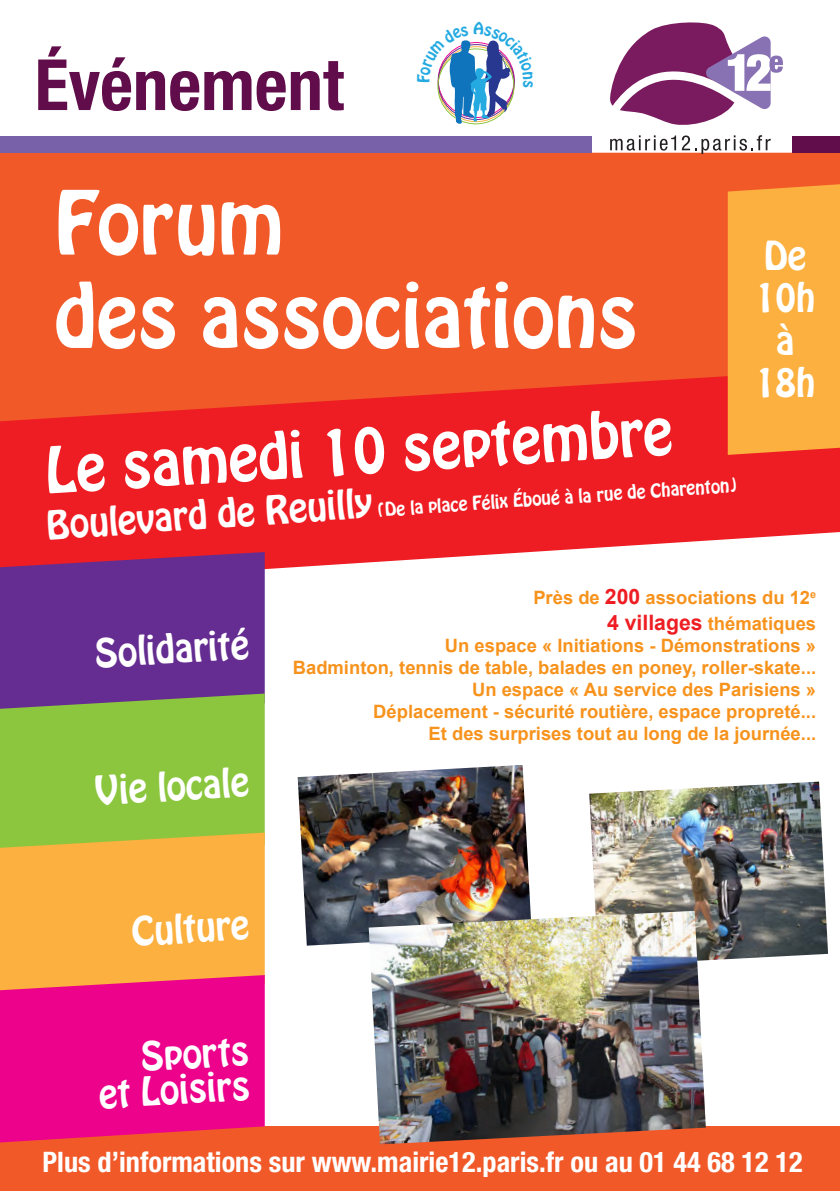
<style>
.page{position:relative;width:840px;height:1191px;background:#fff}
.page>*{position:absolute;margin:0;border:0;box-sizing:border-box;transform-origin:0 0}
.t1{font:77.8px/93.4px "Hobo Std";color:#fff}
.t2{font:700 condensed 70.8px "Helvetica Neue";color:#610d4b}
.t3{font:56.6px "Hobo Std";color:#fff}
.t4{font:35.4px/42.4px "Hobo Std";color:#fff;text-align:center}
.t5{font:700 condensed 28.2px "Helvetica Neue";color:#fff}
.t6{font:700 18.4px/22px "Arial";color:#f7931d;text-align:right}
.t7{font:17px "Hobo Std";color:#fff}
.s1{font-size:35.4px}
.s2{font-size:21.2px;color:#ee1d23}
</style>
<div class="page">
<div style="left:0;top:1126px;width:839px;height:65px;background:#f15929"></div>
<svg style="left:0;top:421px;width:839px;height:165px;fill:#ee1d23"></svg>
<svg style="left:0;top:153px;width:839px;height:268px;fill:#f15929"></svg>
<svg style="left:727px;top:184px;width:112px;height:271px"></svg>
<div style="left:0;top:137px;width:591px;height:16px;background:#7861a8"></div>
<div style="left:792px;top:137px;width:47px;height:16px;background:#610d4b"></div>
<svg style="left:610px;top:22px;width:172px;height:103px"></svg>
<svg style="left:610px;top:135px;width:65px;height:16px"></svg>
<svg style="left:681px;top:135px;width:89px;height:19px"></svg>
<div style="left:0;top:552px;width:264px;height:141px;background:#652d91"></div>
<div style="left:0;top:693px;width:264px;height:139px;background:#8bc63e"></div>
<div style="left:0;top:832px;width:264px;height:143px;background:#fbb03f"></div>
<svg style="left:0;top:975px;width:264px;height:167px;fill:#ed028c"></svg>
<img style="left:589px;top:781px;width:238px;height:180px">
<img style="left:297px;top:765px;width:234px;height:180px">
<img style="left:368px;top:910px;width:337px;height:234px">
<img style="left:437px;top:40px;width:78px;height:84px">
<p class="t2" style="left:35px;top:42px;width:310px">Événement</p>
<p class="t1" style="left:55px;top:177px;width:584px">Forum<br>des associations</p>
<p class="t3" style="left:42px;top:434px;width:630px;rotate:-4deg">Le samedi 10 septembre</p>
<p class="t7" style="left:46px;top:521px;width:693px;rotate:-4deg"><span class="s1">Boulevard de Reuilly</span> (De la place Félix Éboué à la rue de Charenton)</p>
<p class="t4" style="left:754px;top:234px;width:62px">De<br>10h à<br>18h</p>
<p class="t4" style="left:94px;top:632px;width:156px;rotate:-3deg">Solidarité</p>
<p class="t4" style="left:94px;top:769px;width:155px;rotate:-3deg">Vie locale</p>
<p class="t4" style="left:130px;top:910px;width:119px;rotate:-3deg">Culture</p>
<p class="t4" style="left:96px;top:1042px;width:153px;line-height:34.8px;text-align:right;rotate:-3deg">Sports<br>et Loisirs</p>
<p class="t6" style="left:533px;top:585px;width:284px;line-height:25.4px">Près de <span class="s2">200</span> associations du 12<sup>e<br></sup><span class="s2">4 villages</span> thématiques</p>
<p class="t6" style="left:293px;top:635px;width:524px">Un espace « Initiations - Démonstrations »<br>Badminton, tennis de table, balades en poney, roller-skate...<br>Un espace « Au service des Parisiens »<br>Déplacement - sécurité routière, espace propreté...<br>Et des surprises tout au long de la journée...</p>
<p class="t5" style="left:42px;top:1145px;width:761px">Plus d’informations sur www.mairie12.paris.fr ou au 01 44 68 12 12</p>
</div>
